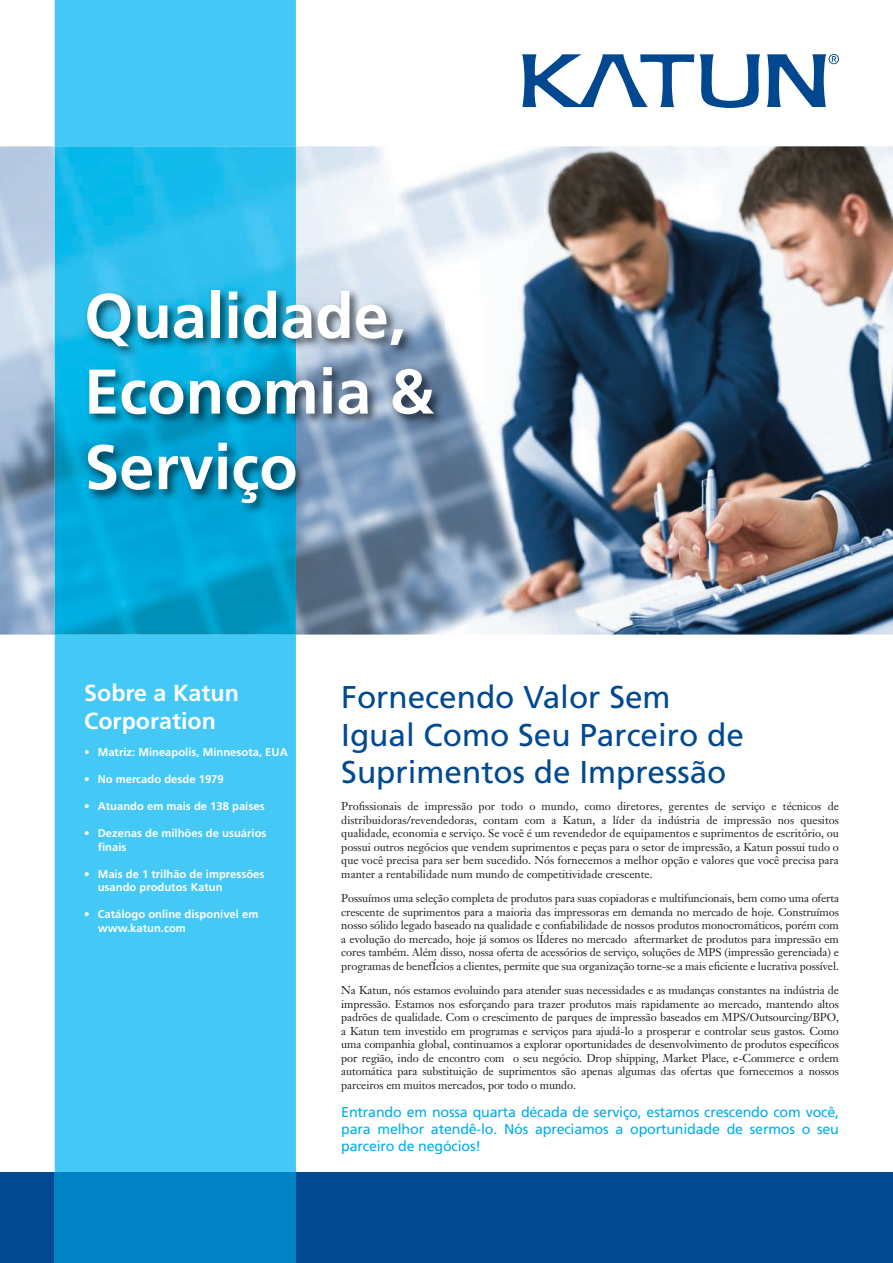
<style>
.page{position:relative;width:893px;height:1263px;background:#fff}
.page>*{position:absolute;margin:0;border:0;box-sizing:border-box;transform-origin:0 0}
.t1{font:700 63px/75.6px "Frutiger";color:#fff}
.t2{font:31.5px/37.8px "Frutiger";color:#014990}
.t3{font:700 23.25px/27.9px "Frutiger";color:#fff}
.t4{font:14.25px/17.1px "Frutiger";letter-spacing:-.015em;color:#00aeef;text-align:justify}
.t5{font:11.25px/13.5px "Janson Text";letter-spacing:-.01em;color:#231f20;text-align:justify}
.t6{font:700 11.25px/13.5px "Frutiger";color:#fff}
</style>
<div class="page">
<img style="left:0;top:146px;width:893px;height:488px">
<div style="left:0;top:1172px;width:893px;height:91px;background:#014990"></div>
<div style="left:55px;top:0;width:241px;height:1172px;background:#44c8f5"></div>
<img style="left:55px;top:146px;width:241px;height:488px">
<div style="left:55px;top:1172px;width:241px;height:91px;background:#0082c4"></div>
<img style="left:84px;top:288px;width:361px;height:227px">
<svg style="left:700px;top:54px;width:60px;height:54px"></svg>
<svg style="left:522px;top:54px;width:172px;height:53px"></svg>
<svg style="left:767px;top:54px;width:72px;height:53px"></svg>
<h1 class="t1" style="left:84px;top:278px;width:352px">Qualidade,<br>Economia &amp;<br>Serviço</h1>
<h3 class="t3" style="left:84px;top:679px;width:156px">Sobre a Katun<br>Corporation</h3>
<p class="t6" style="left:84px;top:745px;width:205px">• Matriz: Mineapolis, Minnesota, EUA</p>
<p class="t6" style="left:84px;top:772px;width:141px">• No mercado desde 1979</p>
<p class="t6" style="left:84px;top:799px;width:182px">• Atuando em mais de 138 países</p>
<p class="t6" style="left:98px;top:826px;width:170px;text-indent:-14px">• Dezenas de milhões de usuários finais</p>
<p class="t6" style="left:98px;top:867px;width:168px;text-indent:-14px">• Mais de 1 trilhão de impressões usando produtos Katun</p>
<p class="t6" style="left:98px;top:907px;width:162px;text-indent:-14px">• Catálogo online disponível em www.katun.com</p>
<h2 class="t2" style="left:341px;top:678px;width:404px">Fornecendo Valor Sem<br>Igual Como Seu Parceiro de<br>Suprimentos de Impressão</h2>
<p class="t5" style="left:341px;top:800px;width:499px">Profissionais de impressão por todo o mundo, como diretores, gerentes de serviço e técnicos de distribuidoras/revendedoras, contam com a Katun, a líder da indústria de impressão nos quesitos qualidade, economia e serviço. Se você é um revendedor de equipamentos e suprimentos de escritório, ou possui outros negócios que vendem suprimentos e peças para o setor de impressão, a Katun possui tudo o que você precisa para ser bem sucedido. Nós fornecemos a melhor opção e valores que você precisa para manter a rentabilidade num mundo de competitividade crescente.</p>
<p class="t5" style="left:341px;top:891px;width:499px">Possuímos uma seleção completa de produtos para suas copiadoras e multifuncionais, bem como uma oferta crescente de suprimentos para a maioria das impressoras em demanda no mercado de hoje. Construímos nosso sólido legado baseado na qualidade e confiabilidade de nossos produtos monocromáticos, porém com a evolução do mercado, hoje já somos os lÍderes no mercado aftermarket de produtos para impressão em cores também. Além disso, nossa oferta de acessórios de serviço, soluções de MPS (impressão gerenciada) e programas de benefÍcios a clientes, permite que sua organização torne-se a mais eficiente e lucrativa possível.</p>
<p class="t5" style="left:341px;top:983px;width:499px">Na Katun, nós estamos evoluindo para atender suas necessidades e as mudanças constantes na indústria de impressão. Estamos nos esforçando para trazer produtos mais rapidamente ao mercado, mantendo altos padrões de qualidade. Com o crescimento de parques de impressão baseados em MPS/Outsourcing/BPO, a Katun tem investido em programas e serviços para ajudá-lo a prosperar e controlar seus gastos. Como uma companhia global, continuamos a explorar oportunidades de desenvolvimento de produtos específicos por região, indo de encontro com o seu negócio. Drop shipping, Market Place, e-Commerce e ordem automática para substituição de suprimentos são apenas algumas das ofertas que fornecemos a nossos parceiros em muitos mercados, por todo o mundo.</p>
<p class="t4" style="left:341px;top:1103px;width:499px">Entrando em nossa quarta década de serviço, estamos crescendo com você, para melhor atendê-lo. Nós apreciamos a oportunidade de sermos o seu parceiro de negócios!</p>
</div>
